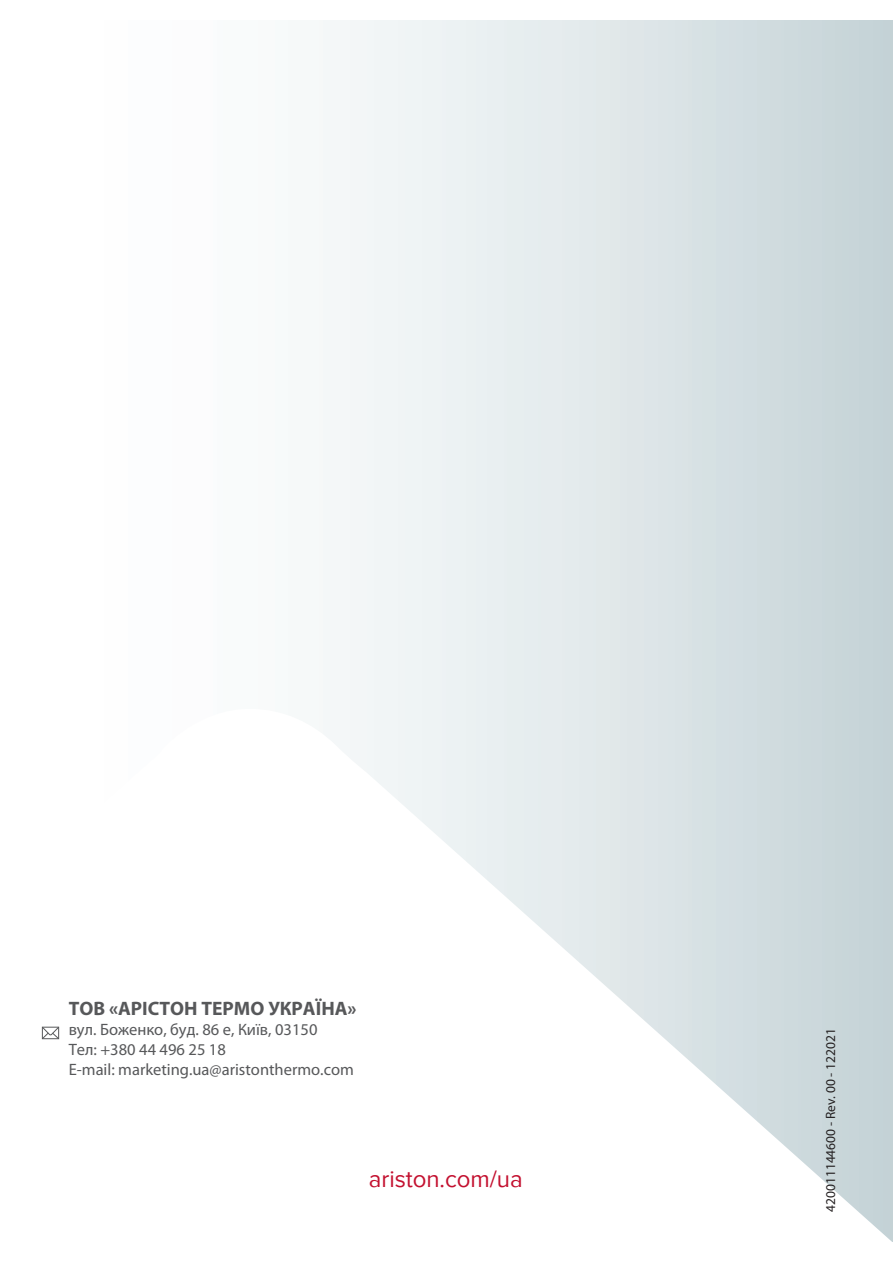
<style>
.page{position:relative;width:893px;height:1263px;background:#fff}
.page>*{position:absolute;margin:0;border:0;box-sizing:border-box;transform-origin:0 0}
.t1{font:24px "Proxima Nova";color:#c3102f}
.t2{font:700 19.5px "Myriad Pro";color:#57585a}
.t3{font:16.5px/19.8px "Myriad Pro";color:#57585a}
.t4{font:13.5px "Myriad Pro";color:#231f20}
</style>
<div class="page">
<div style="left:21px;top:20px;width:872px;height:1221px;background:linear-gradient(to right,#fff,#cad7db)"></div>
<svg style="left:22px;top:708px;width:870px;height:534px"></svg>
<svg style="left:41px;top:1026px;width:19px;height:14px"></svg>
<p class="t2" style="left:69px;top:998px;width:289px">ТОВ «АРІСТОН ТЕРМО УКРАЇНА»</p>
<p class="t3" style="left:69px;top:1020px;width:287px">вул. Боженко, буд. 86 е, Київ, 03150<br>Тел: +380 44 496 25 18<br>E-mail: marketing.ua@aristonthermo.com</p>
<p class="t4" style="left:823px;top:1212px;width:185px;rotate:-90deg">420011144600 - Rev. 00 - 122021</p>
<h1 class="t1" style="left:369px;top:1165px;width:155px">ariston.com/ua</h1>
</div>
